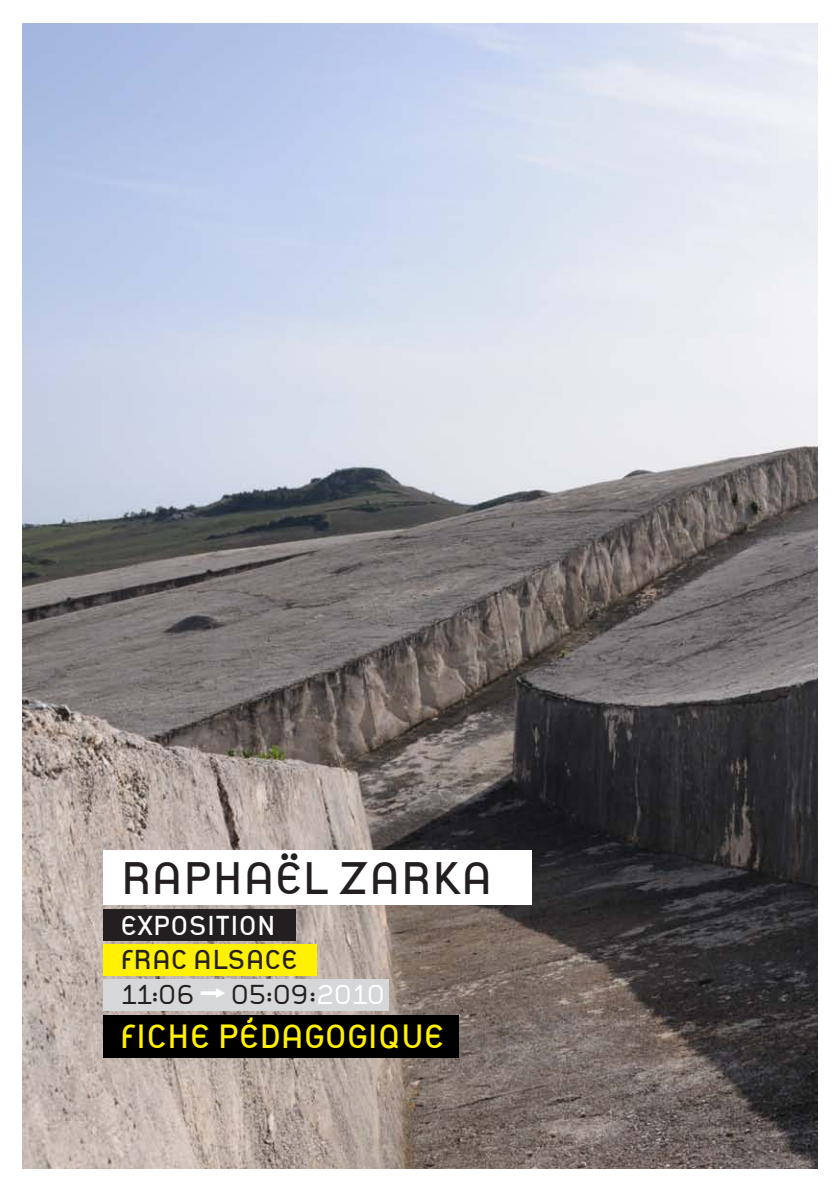
<style>
.page{position:relative;width:840px;height:1191px;background:#fff}
.page>*{position:absolute;margin:0;border:0;box-sizing:border-box;transform-origin:0 0}
.t1{font:700 43.4px "Agence";color:#231f20}
.t2{font:700 32px "Agence";color:#fff101}
.t3{font:26px "Agence";color:#231f20}
.t4{font:700 26px "Agence";color:#fff}
.t5{font:700 26px "Agence";color:#231f20}
.s1{color:#fff}
</style>
<div class="page">
<img style="left:23px;top:23px;width:793px;height:1145px">
<div style="left:103px;top:850px;width:428px;height:55px;background:#fff"></div>
<div style="left:103px;top:909px;width:193px;height:31px;background:#231f20"></div>
<div style="left:103px;top:944px;width:214px;height:31px;background:#fff101"></div>
<div style="left:103px;top:979px;width:285px;height:31px;background:#d6d7d8"></div>
<div style="left:200px;top:991px;width:20px;height:4px;background:#fff;border:2px solid #fff"></div>
<svg style="left:215px;top:988px;width:10px;height:10px"></svg>
<div style="left:103px;top:1015px;width:355px;height:42px;background:#000"></div>
<h1 class="t1" style="left:120px;top:852px;width:373px">RAPHAËL ZARKA</h1>
<p class="t4" style="left:120px;top:910px;width:157px">EXPOSITION</p>
<p class="t5" style="left:120px;top:944px;width:179px">FRAC ALSACE</p>
<p class="t3" style="left:120px;top:979px;width:76px">11:06</p>
<p class="t3" style="left:231px;top:979px;width:154px">05:09:<span class="s1">2010</span></p>
<p class="t2" style="left:120px;top:1018px;width:325px">FICHE PÉDAGOGIQUE</p>
</div>
